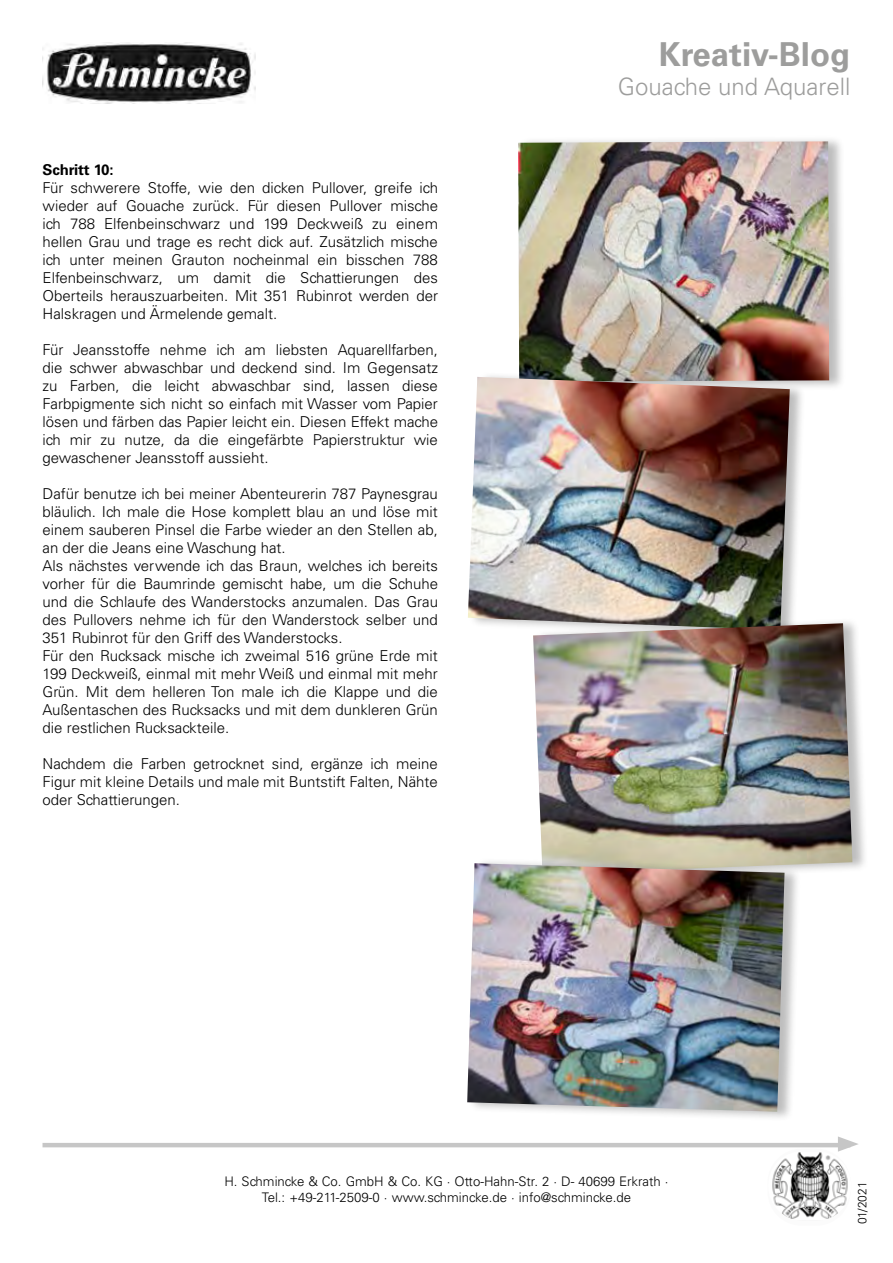
<style>
.page{position:relative;width:893px;height:1263px;background:#fff}
.page>*{position:absolute;margin:0;border:0;box-sizing:border-box;transform-origin:0 0}
.t1{font:700 33px "Univers LT Std";color:#9d9d9c}
.t2{font:300 24px "Univers LT Std";color:#9d9d9c}
.t3{font:300 15px/18px "Univers LT Std";color:#000;text-align:justify}
.t4{font:700 15px "Univers LT Std";letter-spacing:-.02em;color:#000}
.t5{font:300 13.2px/15.9px "Univers LT Std";color:#000;text-align:center}
.t6{font:300 12px "Univers LT Std";color:#000}
</style>
<div class="page">
<div style="left:767px;top:1149px;width:83px;height:77px;background:#fbfbfb;border-radius:34px"></div>
<hr style="left:43px;top:1143px;width:807px;height:4px;background:#c6c6c6">
<svg style="left:838px;top:1136px;width:20px;height:16px"></svg>
<div style="left:518px;top:135px;width:327px;height:257px;background:#000;opacity:.26"></div>
<img style="left:518px;top:141px;width:311px;height:241px">
<div style="left:468px;top:371px;width:338px;height:269px;background:#000;opacity:.26"></div>
<img style="left:468px;top:377px;width:322px;height:253px">
<div style="left:534px;top:618px;width:334px;height:266px;background:#000;opacity:.26"></div>
<img style="left:533px;top:623px;width:319px;height:251px">
<div style="left:468px;top:858px;width:333px;height:264px;background:#000;opacity:.26"></div>
<img style="left:467px;top:863px;width:317px;height:249px">
<img style="left:43px;top:43px;width:213px;height:60px">
<img style="left:772px;top:1152px;width:76px;height:67px">
<p class="t4" style="left:43px;top:161px;width:73px">Schritt 10:</p>
<p class="t3" style="left:43px;top:179px;width:397px">Für schwerere Stoffe, wie den dicken Pullover, greife ich wieder auf Gouache zurück. Für diesen Pullover mische ich 788 Elfenbeinschwarz und 199 Deckweiß zu einem hellen Grau und trage es recht dick auf. Zusätzlich mische ich unter meinen Grauton nocheinmal ein bisschen 788<br>Elfenbeinschwarz, um damit die Schattierungen des Oberteils herauszuarbeiten. Mit 351 Rubinrot werden der Halskragen und Ärmelende gemalt.</p>
<p class="t3" style="left:43px;top:341px;width:397px">Für Jeansstoffe nehme ich am liebsten Aquarellfarben, die schwer abwaschbar und deckend sind. Im Gegensatz zu Farben, die leicht abwaschbar sind, lassen diese Farbpigmente sich nicht so einfach mit Wasser vom Papier lösen und färben das Papier leicht ein. Diesen Effekt mache ich mir zu nutze, da die eingefärbte Papierstruktur wie gewaschener Jeansstoff aussieht.</p>
<p class="t3" style="left:43px;top:485px;width:397px;text-align:left">Dafür benutze ich bei meiner Abenteurerin 787 Paynesgrau bläulich. Ich male die Hose komplett blau an und löse mit einem sauberen Pinsel die Farbe wieder an den Stellen ab, an der die Jeans eine Waschung hat.<br>Als nächstes verwende ich das Braun, welches ich bereits vorher für die Baumrinde gemischt habe, um die Schuhe und die Schlaufe des Wanderstocks anzumalen. Das Grau des Pullovers nehme ich für den Wanderstock selber und 351 Rubinrot für den Griff des Wanderstocks.<br>Für den Rucksack mische ich zweimal 516 grüne Erde mit 199 Deckweiß, einmal mit mehr Weiß und einmal mit mehr Grün. Mit dem helleren Ton male ich die Klappe und die Außentaschen des Rucksacks und mit dem dunkleren Grün die restlichen Rucksackteile.</p>
<p class="t3" style="left:43px;top:755px;width:397px">Nachdem die Farben getrocknet sind, ergänze ich meine Figur mit kleine Details und male mit Buntstift Falten, Nähte oder Schattierungen.</p>
<h1 class="t1" style="left:659px;top:35px;width:193px">Kreativ-Blog</h1>
<h2 class="t2" style="left:618px;top:72px;width:234px">Gouache und Aquarell</h2>
<p class="t5" style="left:224px;top:1173px;width:446px">H. Schmincke &amp; Co. GmbH &amp; Co. KG · Otto-Hahn-Str. 2 · D- 40699 Erkrath ·<br>Tel.: +49-211-2509-0 · www.schmincke.de · info@schmincke.de</p>
<p class="t6" style="left:855px;top:1224px;width:44px;rotate:-90deg">01/2021</p>
</div>
